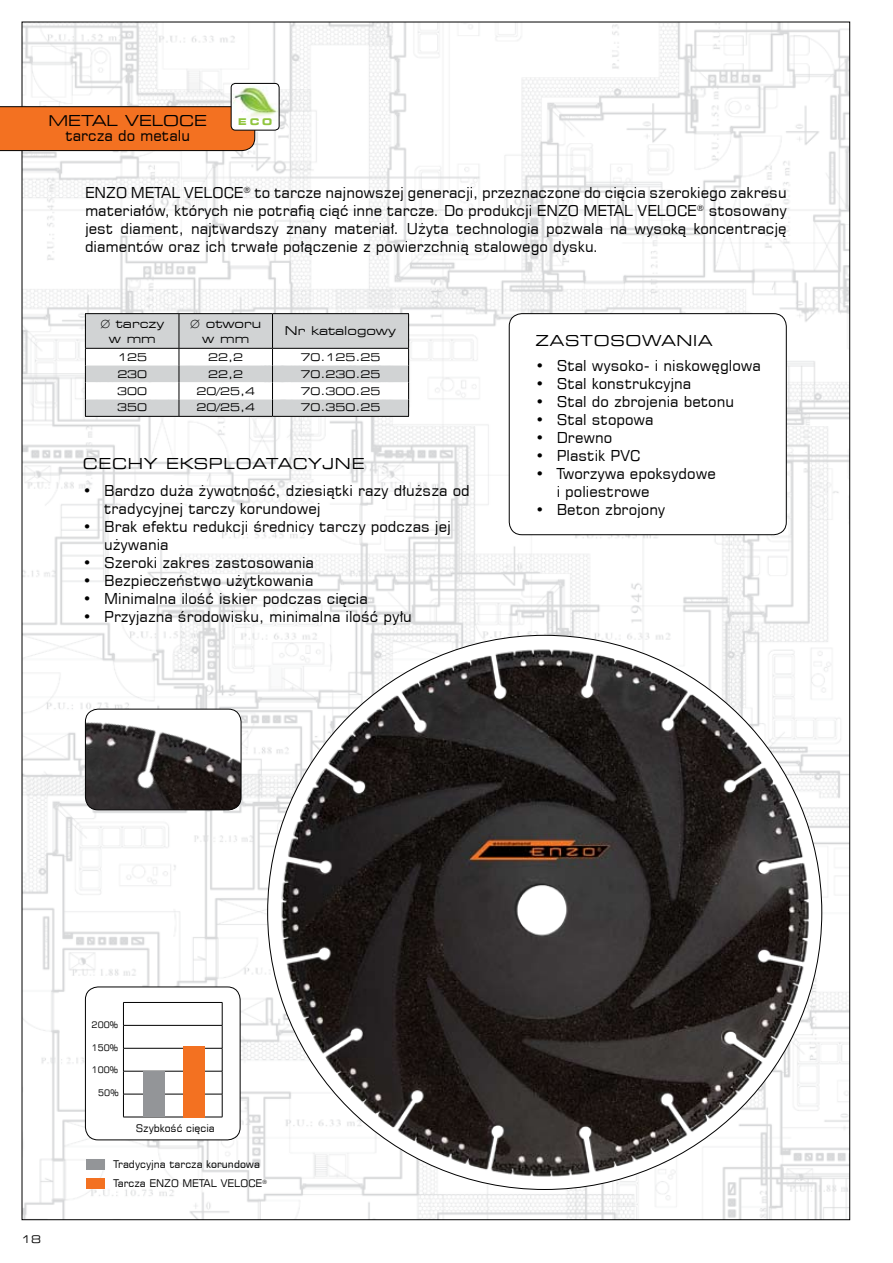
<style>
.page{position:relative;width:893px;height:1263px;background:#fff}
.page>*{position:absolute;margin:0;border:0;box-sizing:border-box;transform-origin:0 0}
.t1{font:15px/18px "Square 721 EU";color:#000}
.t2{font:15px "Square 721 Ex EU";letter-spacing:.05em;color:#000}
.t3{font:15px "Square 721 Ex EU";color:#000}
.t4{font:12px/14.4px "Square 721 Ex EU";color:#000;text-align:center}
.t5{font:10.5px "Square 721 Ex EU";color:#000}
.t6{font:10.5px/19.5px "Square 721 EU";color:#000}
.t7{font:700 9.15px "Square 721 Ex EU";color:#91c53f}
.t8{font:9px "Square 721 EU";color:#000}
</style>
<div class="page">
<img style="left:24px;top:24px;width:824px;height:1194px">
<img style="left:271px;top:644px;width:541px;height:537px">
<img style="left:85px;top:709px;width:156px;height:101px">
<div style="left:85px;top:709px;width:156px;height:101px;border:1px solid #000;border-radius:13px"></div>
<div style="left:509px;top:314px;width:277px;height:221px;background:#fff;border-radius:13px"></div>
<div style="left:509px;top:313px;width:278px;height:222px;border:1px solid #000;border-radius:13px"></div>
<svg style="left:85px;top:314px;width:324px;height:102px"></svg>
<hr style="left:85px;top:416px;width:94px;height:1px;background:#000">
<hr style="left:179px;top:416px;width:94px;height:1px;background:#000">
<hr style="left:273px;top:416px;width:136px;height:1px;background:#000">
<hr style="left:85px;top:313px;width:94px;height:1px;background:#000">
<hr style="left:85px;top:314px;width:1px;height:34px;background:#000">
<hr style="left:179px;top:313px;width:94px;height:1px;background:#000">
<hr style="left:273px;top:313px;width:136px;height:1px;background:#000">
<hr style="left:408px;top:314px;width:1px;height:34px;background:#000">
<hr style="left:85px;top:348px;width:94px;height:1px;background:#000">
<hr style="left:179px;top:348px;width:94px;height:1px;background:#000">
<hr style="left:273px;top:348px;width:136px;height:1px;background:#000">
<div style="left:85px;top:987px;width:155px;height:153px;background:#fff;border-radius:13px"></div>
<div style="left:85px;top:986px;width:155px;height:154px;border:1px solid #000;border-radius:13px"></div>
<svg style="left:123px;top:1002px;width:100px;height:115px"></svg>
<hr style="left:123px;top:1117px;width:99px;height:1px;background:#000">
<div style="left:183px;top:1046px;width:22px;height:71px;background:#f37121"></div>
<div style="left:143px;top:1071px;width:21px;height:46px;background:#939598"></div>
<div style="left:86px;top:1159px;width:19px;height:10px;background:#939598"></div>
<div style="left:86px;top:1178px;width:19px;height:10px;background:#f37121"></div>
<svg style="left:0;top:106px;width:255px;height:45px;background:#e86c20"></svg>
<div style="left:231px;top:83px;width:48px;height:47px;background:#fff;border-radius:4px"></div>
<img style="left:234px;top:87px;width:43px;height:30px">
<div style="left:231px;top:83px;width:48px;height:48px;border:1px solid #000;border-radius:4px"></div>
<p class="t3" style="left:49px;top:112px;width:160px">METAL VELOCE</p>
<p class="t1" style="left:65px;top:127px;width:126px">tarcza do metalu</p>
<p class="t7" style="left:238px;top:116px;width:35px">ECO</p>
<p class="t1" style="left:85px;top:183px;width:703px;text-align:justify">Enzo M etal Veloce<sup>®</sup> to tarcze najnowszej generacji, przeznaczone do cięcia szerokiego zakresu materiałów, których nie potrafią ciąć inne tarcze. Do produkcji Enzo M etal Veloce<sup>®</sup> stosowany jest diament, najtwardszy znany materiał. Użyta technologia pozwala na wysoką koncentrację diamentów oraz ich trwałe połączenie z powierzchnią stalowego dysku.</p>
<p class="t4" style="left:100px;top:317px;width:65px">∅ TARCZY<br>W MM</p>
<p class="t4" style="left:190px;top:317px;width:73px">∅ OTWORU<br>W MM</p>
<p class="t4" style="left:285px;top:324px;width:113px">NR KATALOGOWY</p>
<p class="t5" style="left:117px;top:351px;width:31px">125</p>
<p class="t5" style="left:208px;top:351px;width:36px">22,2</p>
<p class="t5" style="left:301px;top:351px;width:81px">70.125.25</p>
<p class="t5" style="left:117px;top:368px;width:31px">230</p>
<p class="t5" style="left:208px;top:368px;width:36px">22,2</p>
<p class="t5" style="left:301px;top:368px;width:81px">70.230.25</p>
<p class="t5" style="left:117px;top:385px;width:31px">300</p>
<p class="t5" style="left:196px;top:385px;width:60px">20/25,4</p>
<p class="t5" style="left:301px;top:385px;width:81px">70.300.25</p>
<p class="t5" style="left:117px;top:401px;width:31px">350</p>
<p class="t5" style="left:196px;top:401px;width:60px">20/25,4</p>
<p class="t5" style="left:301px;top:401px;width:81px">70.350.25</p>
<p class="t2" style="left:83px;top:454px;width:283px">CECHY EKS PLOATACYJN E</p>
<p class="t1" style="left:104px;top:482px;width:367px;text-indent:-21px">• Bardzo duża żywotność, dziesiątki razy dłuższa od tradycyjnej tarczy korundowej</p>
<p class="t1" style="left:104px;top:518px;width:348px;text-indent:-21px">• Brak efektu redukcji średnicy tarczy podczas jej używania</p>
<p class="t1" style="left:83px;top:554px;width:233px">• Szeroki zakres zastosowania</p>
<p class="t1" style="left:83px;top:572px;width:232px">• Bezpieczeństwo użytkowania</p>
<p class="t1" style="left:83px;top:590px;width:286px">• M inimalna ilość iskier podczas cięcia</p>
<p class="t1" style="left:83px;top:608px;width:330px">• Przyjazna środowisku, minimalna ilość pyłu</p>
<p class="t2" style="left:535px;top:332px;width:179px">ZASTOS OWAN IA</p>
<p class="t1" style="left:535px;top:356px;width:227px">• Stal wysoko- i niskowęglowa</p>
<p class="t1" style="left:535px;top:374px;width:157px">• Stal konstrukcyjna</p>
<p class="t1" style="left:535px;top:392px;width:200px">• Stal do zbrojenia betonu</p>
<p class="t1" style="left:535px;top:410px;width:120px">• Stal stopowa</p>
<p class="t1" style="left:535px;top:428px;width:78px">• Drewno</p>
<p class="t1" style="left:535px;top:446px;width:105px">• Plastik PVC</p>
<p class="t1" style="left:557px;top:464px;width:161px;text-indent:-21px">• Tworzywa epoksydowe i poliestrowe</p>
<p class="t1" style="left:535px;top:500px;width:131px">• Beton zbrojony</p>
<p class="t5" style="left:21px;top:1233px;width:21px">18</p>
<p class="t8" style="left:92px;top:1019px;width:28px">200%</p>
<p class="t8" style="left:92px;top:1042px;width:28px">150%</p>
<p class="t8" style="left:92px;top:1064px;width:28px">100%</p>
<p class="t8" style="left:98px;top:1087px;width:22px">50%</p>
<p class="t6" style="left:136px;top:1118px;width:81px">Szybkość cięcia</p>
<p class="t6" style="left:113px;top:1154px;width:155px">Tradycyjna tarcza korundowa<br>Tarcza Enzo M etal Veloce<sup>®</sup></p>
</div>
